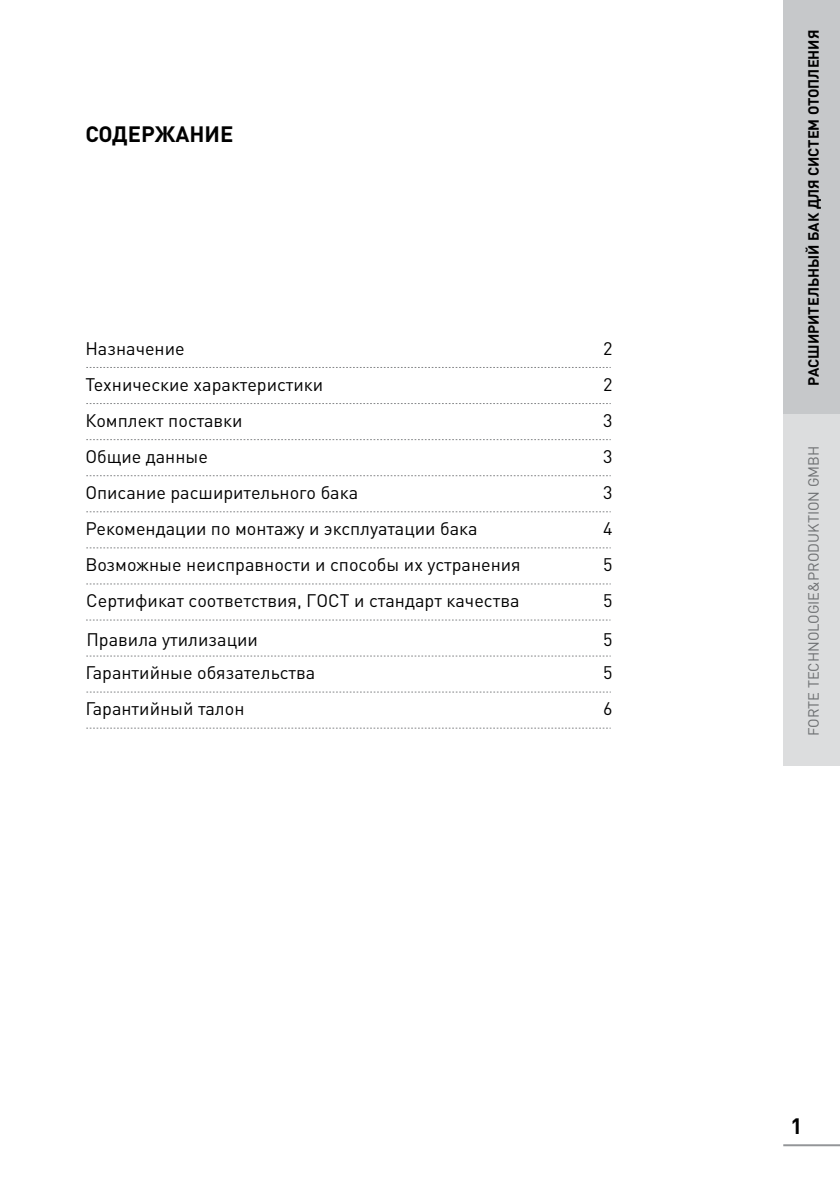
<style>
.page{position:relative;width:840px;height:1191px;background:#fff}
.page>*{position:absolute;margin:0;border:0;box-sizing:border-box;transform-origin:0 0}
.t1{font:700 22px "DIN Pro";color:#000}
.t2{font:18px/36px "DIN Pro";color:#000}
.t3{font:700 14.6px "DIN Pro";color:#000}
.t4{font:14.6px "DIN Pro";color:#6d6f71}
</style>
<div class="page">
<div style="left:782px;top:19px;width:57px;height:746px;background:#dcddde"></div>
<div style="left:782px;top:0;width:57px;height:413px;background:#c6c8ca"></div>
<hr style="left:782px;top:1144px;width:57px;height:2px;background:#939598">
<svg style="left:86px;top:367px;width:524px;height:1px"></svg>
<svg style="left:86px;top:403px;width:524px;height:1px"></svg>
<svg style="left:86px;top:439px;width:524px;height:1px"></svg>
<svg style="left:86px;top:475px;width:524px;height:1px"></svg>
<svg style="left:86px;top:511px;width:524px;height:1px"></svg>
<svg style="left:86px;top:547px;width:524px;height:1px"></svg>
<svg style="left:86px;top:583px;width:524px;height:1px"></svg>
<svg style="left:86px;top:655px;width:524px;height:1px"></svg>
<svg style="left:86px;top:728px;width:524px;height:1px"></svg>
<svg style="left:86px;top:619px;width:524px;height:1px"></svg>
<svg style="left:86px;top:691px;width:524px;height:1px"></svg>
<p class="t1" style="left:85px;top:119px;width:149px">СОДЕРЖАНИЕ</p>
<p class="t2" style="left:85px;top:330px;width:436px">Назначение<br>Технические характеристики<br>Комплект поставки<br>Общие данные<br>Описание расширительного бака<br>Рекомендации по монтажу и эксплуатации бака<br>Возможные неисправности и способы их устранения</p>
<p class="t2" style="left:602px;top:330px;width:11px;text-align:justify">2<br>2<br>3<br>3<br>3<br>4<br>5</p>
<p class="t2" style="left:86px;top:582px;width:434px">Сертификат соответствия, ГОСТ и стандарт качества</p>
<p class="t2" style="left:602px;top:582px;width:11px">5</p>
<p class="t2" style="left:86px;top:621px;width:173px">Правила утилизации</p>
<p class="t2" style="left:602px;top:621px;width:11px">5</p>
<p class="t2" style="left:85px;top:654px;width:231px">Гарантийные обязательства<br>Гарантийный талон</p>
<p class="t2" style="left:602px;top:654px;width:11px">5<br>6</p>
<p class="t3" style="left:803px;top:386px;width:357px;rotate:-90deg">РАСШИРИТЕЛЬНЫЙ БАК ДЛЯ СИСТЕМ ОТОПЛЕНИЯ</p>
<p class="t4" style="left:803px;top:736px;width:292px;rotate:-90deg">FORTE TECHNOLOGIE&amp;PRODUKTION GMBH</p>
<p class="t1" style="left:790px;top:1110px;width:13px">1</p>
</div>
